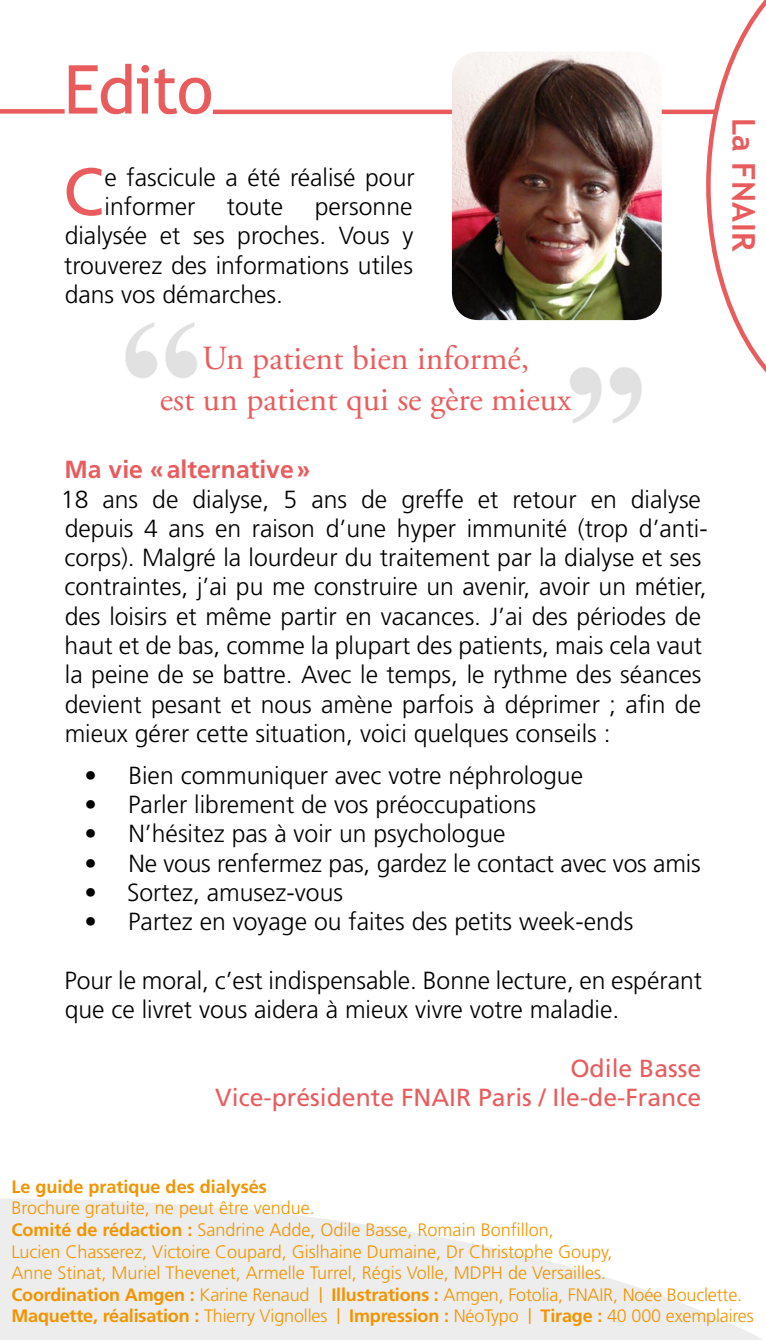
<style>
.page{position:relative;width:766px;height:1340px;background:#fff}
.page>*{position:absolute;margin:0;border:0;box-sizing:border-box;transform-origin:0 0}
.t1{font:67.5px "Trebuchet MS";letter-spacing:-.025em;color:#e95c5d}
.t2{font:66.6px "Frutiger LT Std";color:#e95c5d}
.t3{font:33.75px/40.5px "Adobe Garamond Pro";color:#e95c5d;text-align:center}
.t4{font:700 31.5px "Trebuchet MS";letter-spacing:.01em;color:#e95c5d}
.t5{font:300 24.75px/29.2px "Frutiger LT Std";color:#000}
.t6{font:24.75px/29.2px "Frutiger LT Std";color:#e95c5d;text-align:right}
.t7{font:700 24.75px "Frutiger LT Std";color:#e95c5d}
.t8{font:300 18px/21.6px "Frutiger LT Std";color:#f29400}
.t9{font:700 18px "Frutiger LT Std";color:#f29400}
.s1{font-weight:700}
.s2{font-weight:400;font-size:15.75px}
</style>
<div class="page">
<svg style="left:0;top:1199px;width:761px;height:140px;fill:#ededed"></svg>
<div style="left:0;top:109px;width:65px;height:5px;background:#e95c5d"></div>
<hr style="left:213px;top:110px;width:552px;height:4px;background:#e95c5d">
<svg style="left:703px;top:0;width:62px;height:372px"></svg>
<img style="left:452px;top:52px;width:209px;height:268px">
<img style="left:125px;top:322px;width:72px;height:56px">
<img style="left:570px;top:367px;width:72px;height:57px">
<h1 class="t1" style="left:64px;top:50px;width:151px">Edito</h1>
<h2 class="t2" style="left:63px;top:153px;width:42px">C</h2>
<p class="t5" style="left:104px;top:163px;width:311px">e fascicule a été réalisé pour informer</p>
<p class="t5" style="left:227px;top:192px;width:58px">toute</p>
<p class="t5" style="left:64px;top:192px;width:350px;text-align:justify;text-indent:250px">personne dialysée et ses proches. Vous y trouverez des informations utiles dans vos démarches.</p>
<h3 class="t3" style="left:160px;top:340px;width:413px">Un patient bien informé,<br>est un patient qui se gère mieux</h3>
<p class="t7" style="left:64px;top:455px;width:248px">Ma vie «alternative»</p>
<p class="t5" style="left:61px;top:485px;width:648px">18 ans de dialyse, 5 ans de greffe et retour en dialyse depuis 4 ans en raison d’une hyper immunité (trop d’anti&shy;corps). Malgré la lourdeur du traitement par la dialyse et ses contraintes, j’ai pu me construire un avenir, avoir un métier, des loisirs et même partir en vacances. J’ai des périodes de haut et de bas, comme la plupart des patients, mais cela vaut la peine de se battre. Avec le temps, le rythme des séances devient pesant et nous amène parfois à déprimer ; afin de mieux gérer cette situation, voici quelques conseils :</p>
<p class="t5" style="left:84px;top:761px;width:500px">• Bien communiquer avec votre néphrologue</p>
<p class="t5" style="left:84px;top:790px;width:453px">• Parler librement de vos préoccupations</p>
<p class="t5" style="left:84px;top:819px;width:422px">• N’hésitez pas à voir un psychologue</p>
<p class="t5" style="left:84px;top:848px;width:617px">• Ne vous renfermez pas, gardez le contact avec vos amis</p>
<p class="t5" style="left:84px;top:878px;width:260px">• Sortez, amusez-vous</p>
<p class="t5" style="left:84px;top:907px;width:550px">• Partez en voyage ou faites des petits week-ends</p>
<p class="t5" style="left:64px;top:965px;width:639px">Pour le moral, c’est indispensable. Bonne lecture, en espérant que ce livret vous aidera à mieux vivre votre maladie.</p>
<p class="t6" style="left:215px;top:1053px;width:487px">Odile Basse<br>Vice-présidente FNAIR Paris / Ile-de-France</p>
<p class="t4" style="left:763px;top:118px;width:135px;rotate:90deg">La FNAIR</p>
<p class="t9" style="left:11px;top:1175px;width:257px">Le guide pratique des dialysés</p>
<p class="t8" style="left:11px;top:1197px;width:743px">Brochure gratuite, ne peut être vendue.<br><span class="s1">Comité de rédaction :</span> Sandrine Adde, Odile Basse, Romain Bonfillon,<br>Lucien Chasserez, Victoire Coupard, Gislhaine Dumaine, Dr Christophe Goupy,<br>Anne Stinat, Muriel Thevenet, Armelle Turrel, Régis Volle, MDPH de Versailles.<br><span class="s1">Coordination Amgen :</span> Karine Renaud <span class="s2">|</span> <span class="s1">Illustrations :</span> Amgen, Fotolia, FNAIR, Noée Bouclette.<br><span class="s1">Maquette, réalisation :</span> Thierry Vignolles <span class="s2">|</span> <span class="s1">Impression :</span> NéoTypo <span class="s2">|</span> <span class="s1">Tirage :</span> 40 000 exemplaires</p>
</div>
